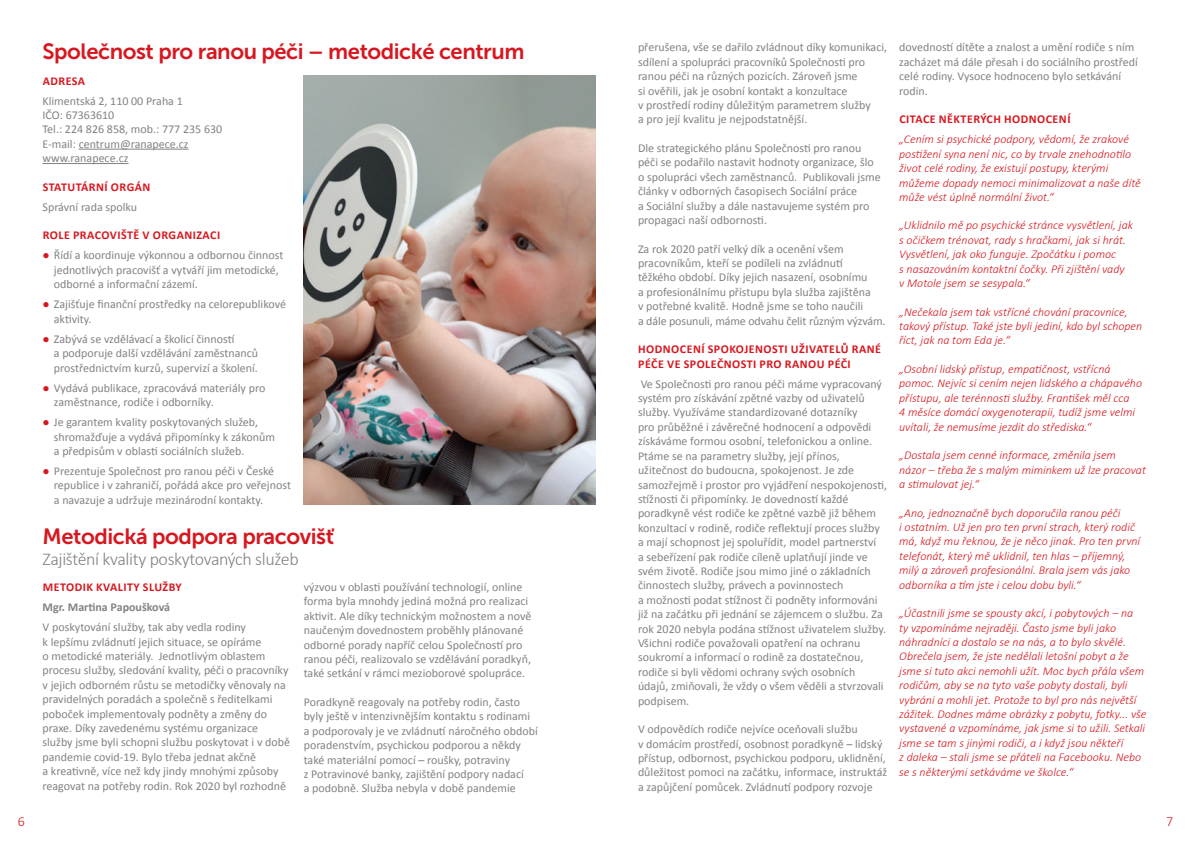
<style>
.page{position:relative;width:1191px;height:842px;background:#fff}
.page>*{position:absolute;margin:0;border:0;box-sizing:border-box;transform-origin:0 0}
.t1{font:22px "Museo Sans 700";letter-spacing:-.02em;color:#d7171f}
.t2{font:300 18px "Calibri";letter-spacing:-.02em;color:#808285}
.t3{font:300 14px "Calibri";color:#d7171f}
.t4{font:12px/14.4px "Calibri";color:#808285}
.t5{font:italic 300 12px/14.4px "Calibri";color:#d7171f}
.t6{font:700 12px/14.4px "Calibri";letter-spacing:.04em;color:#d7171f}
.t7{font:700 12px "Calibri";color:#808285}
.s1{color:#d7171f}
</style>
<div class="page">
<img style="left:304px;top:75px;width:291px;height:429px">
<hr style="left:79px;top:149px;width:110px;height:1px;background:#808285">
<hr style="left:43px;top:163px;width:86px;height:1px;background:#808285">
<h1 class="t1" style="left:43px;top:39px;width:483px">Společnost pro ranou péči – metodické centrum</h1>
<p class="t6" style="left:43px;top:73px;width:44px">ADRESA</p>
<p class="t4" style="left:43px;top:93px;width:181px">Klimentská 2, 110 00 Praha 1<br>IČO: 67363610<br>Tel.: 224 826 858, mob.: 777 235 630<br>E-mail: centrum@ranapece.cz www.ranapece.cz</p>
<p class="t6" style="left:43px;top:180px;width:109px">STATUTÁRNÍ ORGÁN</p>
<p class="t4" style="left:43px;top:200px;width:96px">Správní rada spolku</p>
<p class="t6" style="left:43px;top:228px;width:179px">ROLE PRACOVIŠTĚ V ORGANIZACI</p>
<p class="t4" style="left:54px;top:248px;width:231px;text-indent:-11px"><span class="s1">●</span> Řídí a koordinuje výkonnou a odbornou činnost jednotlivých pracovišť a vytváří jim metodické, odborné a informační zázemí.</p>
<p class="t4" style="left:54px;top:297px;width:234px;text-indent:-11px"><span class="s1">●</span> Zajišťuje finanční prostředky na celorepublikové aktivity.</p>
<p class="t4" style="left:54px;top:332px;width:206px;text-indent:-11px"><span class="s1">●</span> Zabývá se vzdělávací a školicí činností<br>a podporuje další vzdělávání zaměstnanců prostřednictvím kurzů, supervizí a školení.</p>
<p class="t4" style="left:54px;top:380px;width:213px;text-indent:-11px"><span class="s1">●</span> Vydává publikace, zpracovává materiály pro zaměstnance, rodiče i odborníky.</p>
<p class="t4" style="left:54px;top:415px;width:223px;text-indent:-11px"><span class="s1">●</span> Je garantem kvality poskytovaných služeb, shromažďuje a vydává připomínky k zákonům a předpisům v oblasti sociálních služeb.</p>
<p class="t4" style="left:54px;top:464px;width:239px;text-indent:-11px"><span class="s1">●</span> Prezentuje Společnost pro ranou péči v České republice i v zahraničí, pořádá akce pro veřejnost a navazuje a udržuje mezinárodní kontakty.</p>
<h1 class="t1" style="left:43px;top:524px;width:293px">Metodická podpora pracovišť</h1>
<h2 class="t2" style="left:43px;top:548px;width:258px">Zajištění kvality poskytovaných služeb</h2>
<p class="t6" style="left:43px;top:580px;width:141px">METODIK KVALITY SLUŽBY</p>
<p class="t7" style="left:43px;top:599px;width:129px">Mgr. Martina Papoušková</p>
<p class="t4" style="left:43px;top:620px;width:249px">V poskytování služby, tak aby vedla rodiny<br>k lepšímu zvládnutí jejich situace, se opíráme<br>o metodické materiály. Jednotlivým oblastem procesu služby, sledování kvality, péči o pracovníky v jejich odborném růstu se metodičky věnovaly na pravidelných poradách a společně s ředitelkami poboček implementovaly podněty a změny do praxe. Díky zavedenému systému organizace služby jsme byli schopni službu poskytovat i v době pandemie covid-19. Bylo třeba jednat akčně<br>a kreativně, více než kdy jindy mnohými způsoby reagovat na potřeby rodin. Rok 2020 byl rozhodně</p>
<p class="t4" style="left:304px;top:580px;width:229px">výzvou v oblasti používání technologií, online forma byla mnohdy jediná možná pro realizaci aktivit. Ale díky technickým možnostem a nově naučeným dovednostem proběhly plánované odborné porady napříč celou Společností pro ranou péči, realizovalo se vzdělávání poradkyň, také setkání v rámci mezioborové spolupráce.</p>
<p class="t4" style="left:304px;top:695px;width:235px">Poradkyně reagovaly na potřeby rodin, často byly ještě v intenzivnějším kontaktu s rodinami a podporovaly je ve zvládnutí náročného období poradenstvím, psychickou podporou a někdy také materiální pomocí – roušky, potraviny<br>z Potravinové banky, zajištění podpory nadací<br>a podobně. Služba nebyla v době pandemie</p>
<p class="t4" style="left:638px;top:40px;width:251px">přerušena, vše se dařilo zvládnout díky komunikaci, sdílení a spolupráci pracovníků Společnosti pro ranou péči na různých pozicích. Zároveň jsme<br>si ověřili, jak je osobní kontakt a konzultace<br>v prostředí rodiny důležitým parametrem služby<br>a pro její kvalitu je nejpodstatnější.</p>
<p class="t4" style="left:638px;top:141px;width:244px">Dle strategického plánu Společnosti pro ranou péči se podařilo nastavit hodnoty organizace, šlo o spolupráci všech zaměstnanců. Publikovali jsme články v odborných časopisech Sociální práce<br>a Sociální služby a dále nastavujeme systém pro propagaci naší odbornosti.</p>
<p class="t4" style="left:638px;top:241px;width:249px">Za rok 2020 patří velký dík a ocenění všem pracovníkům, kteří se podíleli na zvládnutí<br>těžkého období. Díky jejich nasazení, osobnímu<br>a profesionálnímu přístupu byla služba zajištěna<br>v potřebné kvalitě. Hodně jsme se toho naučili<br>a dále posunuli, máme odvahu čelit různým výzvám.</p>
<p class="t6" style="left:638px;top:342px;width:244px">HODNOCENÍ SPOKOJENOSTI UŽIVATELŮ RANÉ<br>PÉČE VE SPOLEČNOSTI PRO RANOU PÉČI</p>
<p class="t4" style="left:638px;top:376px;width:251px">Ve Společnosti pro ranou péči máme vypracovaný systém pro získávání zpětné vazby od uživatelů služby. Využíváme standardizované dotazníky<br>pro průběžné i závěrečné hodnocení a odpovědi získáváme formou osobní, telefonickou a online.<br>Ptáme se na parametry služby, její přínos, užitečnost do budoucna, spokojenost. Je zde samozřejmě i prostor pro vyjádření nespokojenosti, stížnosti či připomínky. Je dovedností každé poradkyně vést rodiče ke zpětné vazbě již během konzultací v rodině, rodiče reflektují proces služby a mají schopnost jej spoluřídit, model partnerství<br>a sebeřízení pak rodiče cíleně uplatňují jinde ve svém životě. Rodiče jsou mimo jiné o základních činnostech služby, právech a povinnostech<br>a možnosti podat stížnost či podněty informováni již na začátku při jednání se zájemcem o službu. Za rok 2020 nebyla podána stížnost uživatelem služby.<br>Všichni rodiče považovali opatření na ochranu soukromí a informací o rodině za dostatečnou, rodiče si byli vědomi ochrany svých osobních údajů, zmiňovali, že vždy o všem věděli a stvrzovali podpisem.</p>
<p class="t4" style="left:638px;top:722px;width:251px">V odpovědích rodiče nejvíce oceňovali službu<br>v domácím prostředí, osobnost poradkyně – lidský přístup, odbornost, psychickou podporu, uklidnění, důležitost pomoci na začátku, informace, instruktáž a zapůjčení pomůcek. Zvládnutí podpory rozvoje</p>
<p class="t4" style="left:899px;top:40px;width:240px">dovedností dítěte a znalost a umění rodiče s ním zacházet má dále přesah i do sociálního prostředí celé rodiny. Vysoce hodnoceno bylo setkávání rodin.</p>
<p class="t6" style="left:899px;top:112px;width:172px">CITACE NĚKTERÝCH HODNOCENÍ</p>
<p class="t5" style="left:899px;top:132px;width:243px">„Cením si psychické podpory, vědomí, že zrakové postižení syna není nic, co by trvale znehodnotilo život celé rodiny, že existují postupy, kterými můžeme dopady nemoci minimalizovat a naše dítě může vést úplně normální život.“</p>
<p class="t5" style="left:899px;top:218px;width:235px">„Uklidnilo mě po psychické stránce vysvětlení, jak s očičkem trénovat, rady s hračkami, jak si hrát.<br>Vysvětlení, jak oko funguje. Zpočátku i pomoc<br>s nasazováním kontaktní čočky. Při zjištění vady<br>v Motole jsem se sesypala.“</p>
<p class="t5" style="left:899px;top:304px;width:245px">„Nečekala jsem tak vstřícné chování pracovnice, takový přístup. Také jste byli jediní, kdo byl schopen říct, jak na tom Eda je.“</p>
<p class="t5" style="left:899px;top:362px;width:244px">„Osobní lidský přístup, empatičnost, vstřícná pomoc. Nejvíc si cením nejen lidského a chápavého přístupu, ale terénnosti služby. František měl cca<br>4 měsíce domácí oxygenoterapii, tudíž jsme velmi uvítali, že nemusíme jezdit do střediska.“</p>
<p class="t5" style="left:899px;top:448px;width:248px">„Dostala jsem cenné informace, změnila jsem<br>názor – třeba že s malým miminkem už lze pracovat a stimulovat jej.“</p>
<p class="t5" style="left:899px;top:505px;width:242px">„Ano, jednoznačně bych doporučila ranou péči<br>i ostatním. Už jen pro ten první strach, který rodič má, když mu řeknou, že je něco jinak. Pro ten první telefonát, který mě uklidnil, ten hlas – příjemný, milý a zároveň profesionální. Brala jsem vás jako odborníka a tím jste i celou dobu byli.“</p>
<p class="t5" style="left:899px;top:606px;width:249px">„Účastnili jsme se spousty akcí, i pobytových – na<br>ty vzpomínáme nejraději. Často jsme byli jako náhradníci a dostalo se na nás, a to bylo skvělé.<br>Obrečela jsem, že jste nedělali letošní pobyt a že jsme si tuto akci nemohli užít. Moc bych přála všem rodičům, aby se na tyto vaše pobyty dostali, byli vybráni a mohli jet. Protože to byl pro nás největší zážitek. Dodnes máme obrázky z pobytu, fotky... vše vystavené a vzpomínáme, jak jsme si to užili. Setkali jsme se tam s jinými rodiči, a i když jsou někteří<br>z daleka – stali jsme se přáteli na Facebooku. Nebo se s některými setkáváme ve školce.“</p>
<p class="t3" style="left:18px;top:813px;width:9px">6</p>
<p class="t3" style="left:1166px;top:813px;width:9px">7</p>
</div>
